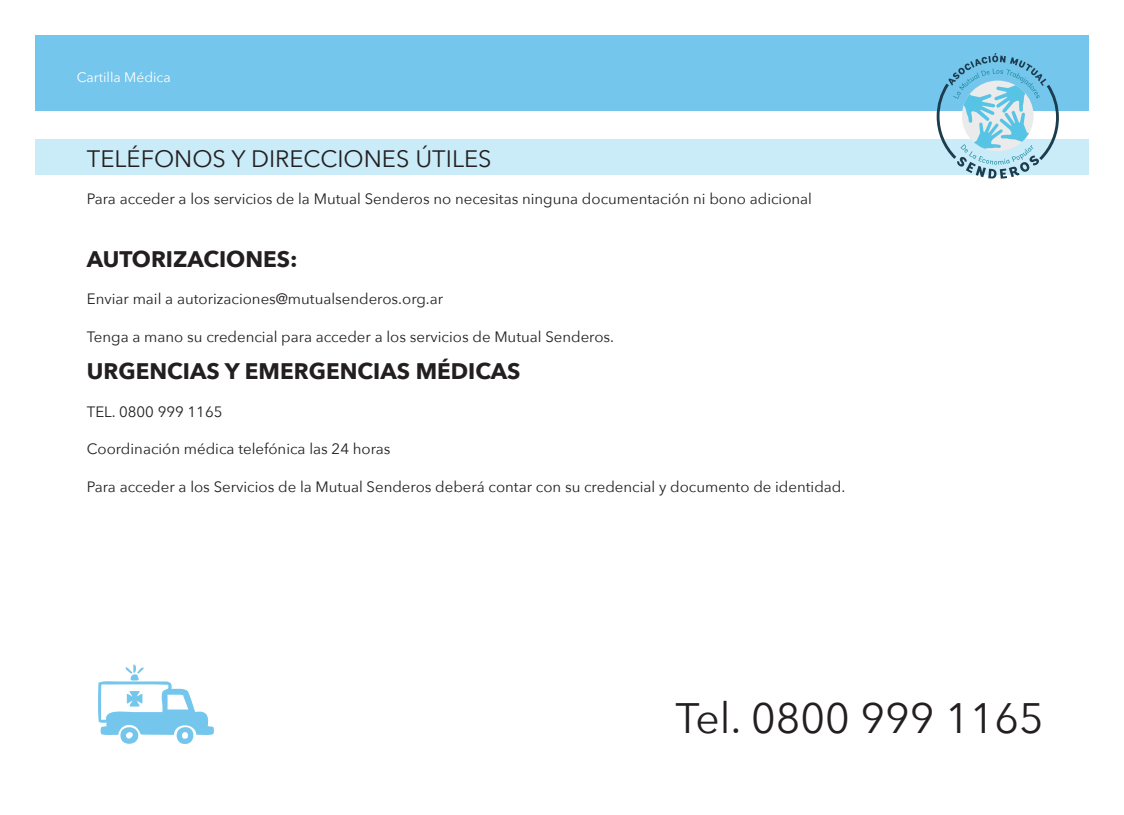
<style>
.page{position:relative;width:1124px;height:815px;background:#fff}
.page>*{position:absolute;margin:0;border:0;box-sizing:border-box;transform-origin:0 0}
.t1{font:42.5px "Avenir Next";color:#231f20}
.t2{font:23.75px "Avenir Next";color:#231f20}
.t3{font:700 22.5px "Avenir Next";color:#231f20}
.t4{font:15px "Avenir Next";color:#231f20}
.t5{font:13.75px "Avenir Next";color:#fff}
</style>
<div class="page">
<div style="left:35px;top:139px;width:1053px;height:36px;background:#caebf8"></div>
<div style="left:35px;top:35px;width:1053px;height:76px;background:#74c6ec"></div>
<svg style="left:936px;top:53px;width:122px;height:126px"></svg>
<p class="t5" style="left:77px;top:65px;width:95px">Cartilla Médica</p>
<h2 class="t2" style="left:87px;top:138px;width:406px">TELÉFONOS Y DIRECCIONES ÚTILES</h2>
<p class="t4" style="left:87px;top:186px;width:726px">Para acceder a los servicios de la Mutual Senderos no necesitas ninguna documentación ni bono adicional</p>
<h3 class="t3" style="left:87px;top:239px;width:212px">AUTORIZACIONES:</h3>
<p class="t4" style="left:87px;top:286px;width:358px">Enviar mail a autorizaciones@mutualsenderos.org.ar</p>
<p class="t4" style="left:87px;top:324px;width:528px">Tenga a mano su credencial para acceder a los servicios de Mutual Senderos.</p>
<h3 class="t3" style="left:87px;top:352px;width:435px">URGENCIAS Y EMERGENCIAS MÉDICAS</h3>
<p class="t4" style="left:87px;top:399px;width:137px">TEL. 0800 999 1165</p>
<p class="t4" style="left:87px;top:436px;width:305px">Coordinación médica telefónica las 24 horas</p>
<p class="t4" style="left:87px;top:474px;width:760px">Para acceder a los Servicios de la Mutual Senderos deberá contar con su credencial y documento de identidad.</p>
<h1 class="t1" style="left:675px;top:683px;width:369px">Tel. 0800 999 1165</h1>
</div>
